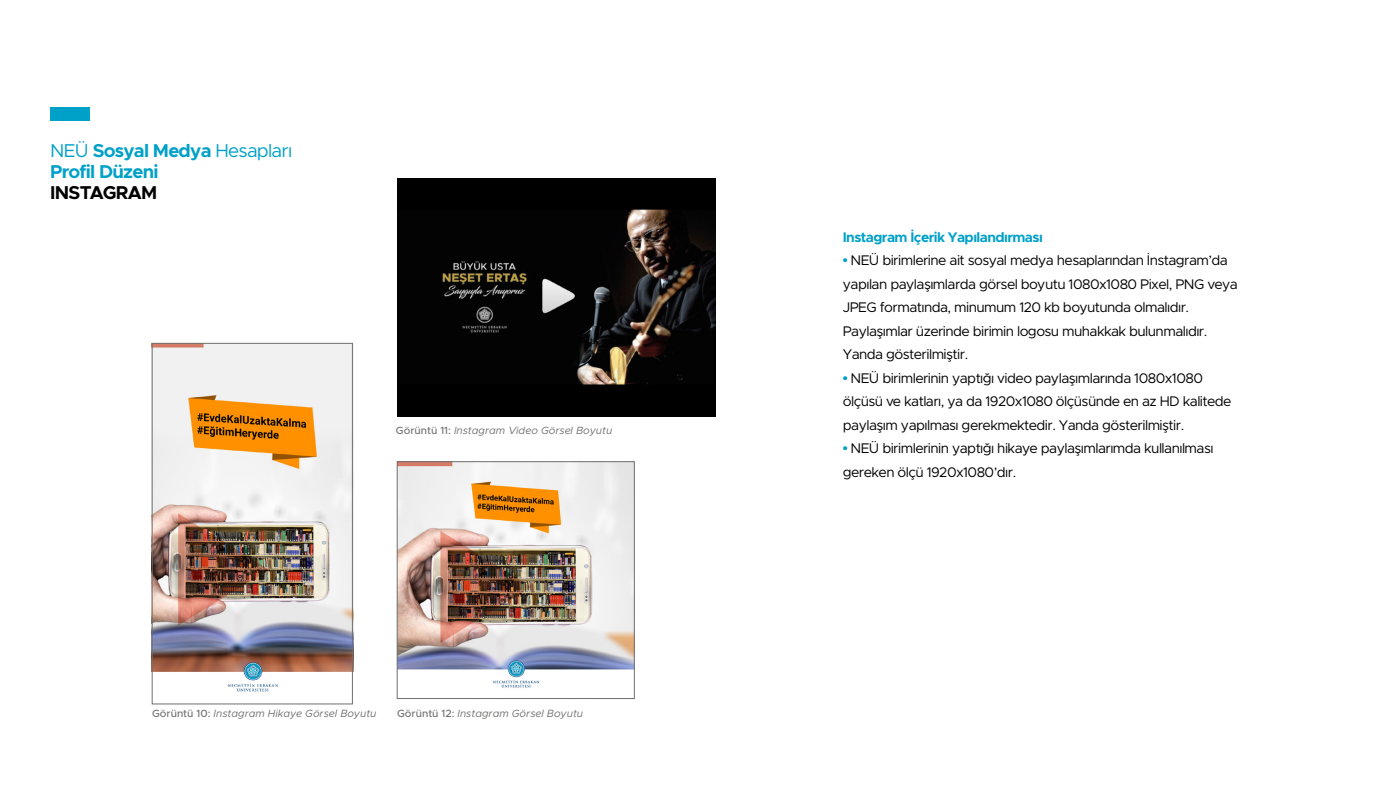
<style>
.page{position:relative;width:1389px;height:794px;background:#fff}
.page>*{position:absolute;margin:0;border:0;box-sizing:border-box;transform-origin:0 0}
.t1{font:700 18.72px/20.8px "Metropolis";letter-spacing:-.04em;color:#00a1c8}
.t2{font:700 18.72px "Metropolis";letter-spacing:-.04em;color:#000}
.t3{font:14px/23.4px "Metropolis";letter-spacing:-.04em;color:#000}
.t4{font:700 14px "Metropolis";letter-spacing:-.04em;color:#00a1c8}
.t5{font:italic 10.5px "Metropolis";color:#6f6f6e}
.s1{font-weight:400}
.s2{font-weight:500;font-style:normal}
.s3{font-family:"Arial";font-weight:700;color:#00a1c8}
</style>
<div class="page">
<img style="left:399px;top:463px;width:234px;height:225px">
<div style="left:50px;top:107px;width:40px;height:14px;background:#00a1c8"></div>
<div style="left:397px;top:461px;width:238px;height:237px;border:1px solid #6f6f6e"></div>
<img style="left:397px;top:179px;width:318px;height:237px">
<img style="left:151px;top:344px;width:200px;height:359px">
<div style="left:152px;top:343px;width:201px;height:361px;border:1px solid #6f6f6e"></div>
<h1 class="t1" style="left:50px;top:140px;width:243px"><span class="s1">NEÜ</span> Sosyal Medya <span class="s1">Hesapları<br></span>Profil Düzeni</h1>
<h1 class="t2" style="left:50px;top:181px;width:109px">INSTAGRAM</h1>
<p class="t5" style="left:396px;top:424px;width:218px"><span class="s2">Görüntü 11:</span> Instagram Video Görsel Boyutu</p>
<p class="t5" style="left:152px;top:707px;width:226px"><span class="s2">Görüntü 10:</span> Instagram Hikaye Görsel Boyutu</p>
<p class="t5" style="left:397px;top:707px;width:187px"><span class="s2">Görüntü 12:</span> Instagram Görsel Boyutu</p>
<p class="t4" style="left:843px;top:228px;width:201px">Instagram İçerik Yapılandırması</p>
<p class="t3" style="left:843px;top:248px;width:396px"><span class="s3">•</span> NEÜ birimlerine ait sosyal medya hesaplarından İnstagram’da yapılan paylaşımlarda görsel boyutu 1080x1080 Pixel, PNG veya JPEG formatında, minumum 120 kb boyutunda olmalıdır.<br>Paylaşımlar üzerinde birimin logosu muhakkak bulunmalıdır.<br>Yanda gösterilmiştir.</p>
<p class="t3" style="left:843px;top:366px;width:390px"><span class="s3">•</span> NEÜ birimlerinin yaptığı video paylaşımlarında 1080x1080 ölçüsü ve katları, ya da 1920x1080 ölçüsünde en az HD kalitede paylaşım yapılması gerekmektedir. Yanda gösterilmiştir.</p>
<p class="t3" style="left:843px;top:437px;width:372px"><span class="s3">•</span> NEÜ birimlerinin yaptığı hikaye paylaşımlarımda kullanılması gereken ölçü 1920x1080’dır.</p>
</div>
